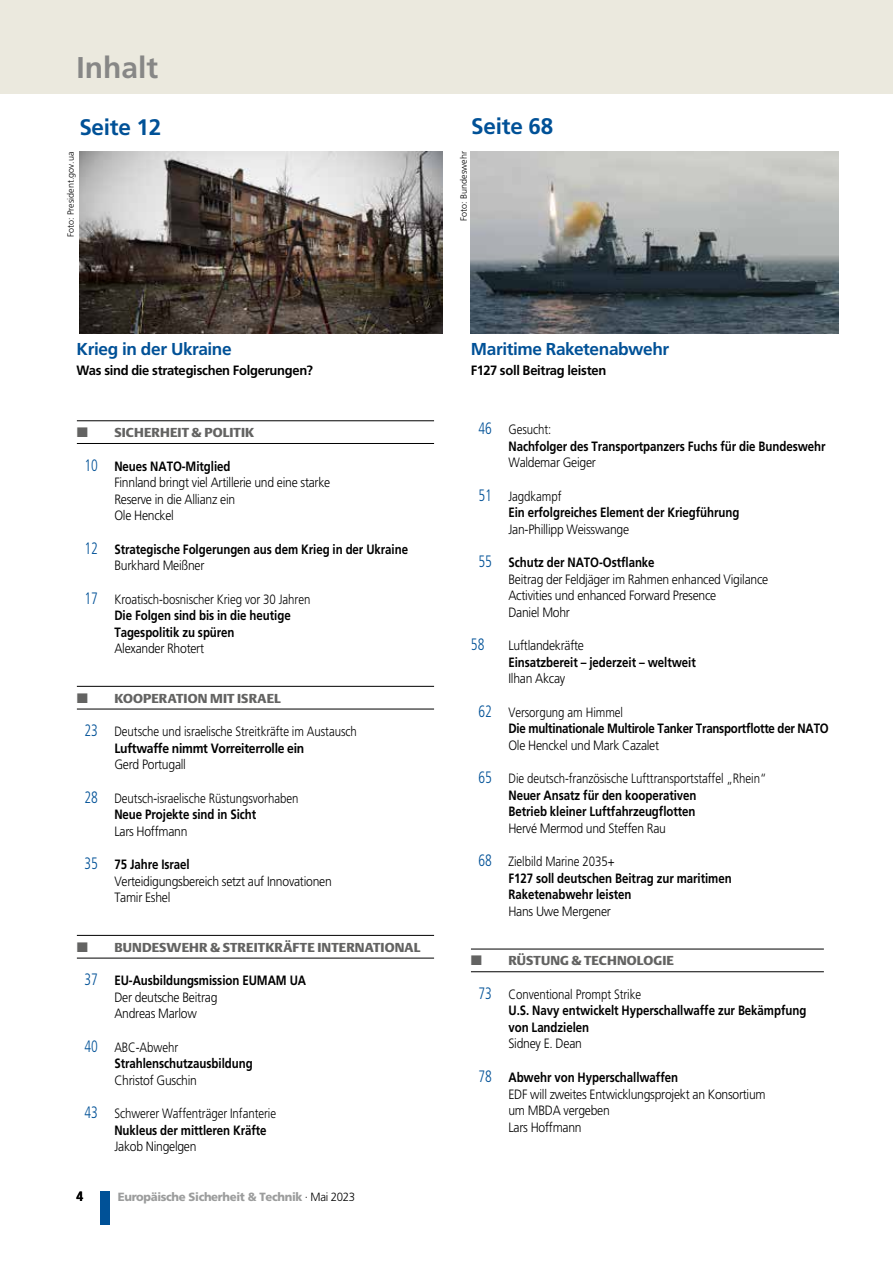
<style>
.page{position:relative;width:893px;height:1263px;background:#fff}
.page>*{position:absolute;margin:0;border:0;box-sizing:border-box;transform-origin:0 0}
.t1{font:700 30px "Frutiger LT Pro";color:#878786}
.t2{font:700 22.5px "Frutiger LT Pro";letter-spacing:-.01em;color:#005197}
.t3{font:700 17.25px "Frutiger LT Pro";letter-spacing:-.02em;color:#005197}
.t4{font:300 condensed 16.5px "Frutiger";color:#005197;scale:.85 1}
.t5{font:700 13.5px/16.5px "Frutiger LT Pro";letter-spacing:-.005em;color:#000;scale:.85 1}
.t6{font:300 13.5px/16.5px "Frutiger LT Pro";letter-spacing:-.02em;color:#000;scale:.85 1}
.t7{font:300 13.5px/16.5px "Frutiger LT Pro";letter-spacing:-.02em;color:#000;scale:.9 1}
.t8{font:700 13.5px "Frutiger LT Pro";letter-spacing:-.005em;color:#000;scale:.96 1}
.t9{font:700 13.5px "Frutiger";color:#000;scale:.9 1}
.t10{font:12.9px "DTL Argo T Black";letter-spacing:.01em;color:#636362;scale:1.05 1}
.t11{font:900 11.85px "Frutiger";letter-spacing:-.03em;color:#9c9d9d;scale:.96 1}
.t12{font:300 9px "Frutiger LT Pro";color:#000}
.s1{font-family:"Frutiger";font-stretch:condensed;font-size:16.5px;color:#005197}
.s2{font-weight:700}
.s3{font-family:"Frutiger";font-weight:300;font-stretch:condensed;font-size:16.5px;color:#005197}
.s4{font-weight:300}
.s5{font-family:"Frutiger LT Pro";font-weight:300;color:#000}
</style>
<div class="page">
<div style="left:101px;top:1191px;width:9px;height:33px;background:#005197"></div>
<div style="left:0;top:0;width:893px;height:94px;background:#ebe9de"></div>
<hr style="left:77px;top:420px;width:357px;height:1px;background:#000">
<hr style="left:77px;top:443px;width:357px;height:1px;background:#000">
<hr style="left:77px;top:686px;width:357px;height:1px;background:#000">
<hr style="left:77px;top:709px;width:357px;height:1px;background:#000">
<hr style="left:77px;top:935px;width:357px;height:1px;background:#000">
<hr style="left:77px;top:958px;width:357px;height:1px;background:#000">
<hr style="left:471px;top:949px;width:353px;height:1px;background:#000">
<hr style="left:471px;top:971px;width:353px;height:1px;background:#000">
<img style="left:471px;top:152px;width:368px;height:181px">
<img style="left:79px;top:152px;width:363px;height:181px">
<p class="t1" style="left:77px;top:50px;width:83px">Inhalt</p>
<p class="t2" style="left:79px;top:114px;width:83px">Seite 12</p>
<p class="t12" style="left:65px;top:237px;width:87px;rotate:-90deg">Foto: President.gov.ua</p>
<p class="t2" style="left:471px;top:113px;width:83px">Seite 68</p>
<p class="t12" style="left:458px;top:221px;width:71px;rotate:-90deg">Foto: Bundeswehr</p>
<p class="t3" style="left:77px;top:338px;width:157px">Krieg in der Ukraine</p>
<p class="t8" style="left:77px;top:363px;width:248px">Was sind die strategischen Folgerungen?</p>
<p class="t10" style="left:114px;top:425px;width:135px">SICHERHEIT &amp; POLITIK</p>
<p class="t7" style="left:114px;top:458px;width:241px;text-indent:-30px"><span class="s1">10</span> <span class="s2">Neues NATO-Mitglied<br></span>Finnland bringt viel Artillerie und eine starke<br>Reserve in die Allianz ein<br>Ole Henckel</p>
<p class="t5" style="left:114px;top:541px;width:347px;text-indent:-30px"><span class="s3">12</span> Strategische Folgerungen aus dem Krieg in der Ukraine<br><span class="s4">Burkhard Meißner</span></p>
<p class="t6" style="left:114px;top:591px;width:232px;text-indent:-30px"><span class="s1">17</span> Kroatisch-bosnischer Krieg vor 30 Jahren<br><span class="s2">Die Folgen sind bis in die heutige<br>Tagespolitik zu spüren<br></span>Alexander Rhotert</p>
<p class="t10" style="left:114px;top:690px;width:160px">KOOPERATION MIT ISRAEL</p>
<p class="t6" style="left:114px;top:723px;width:287px;text-indent:-30px"><span class="s1">23</span> Deutsche und israelische Streitkräfte im Austausch<br><span class="s2">Luftwaffe nimmt Vorreiterrolle ein<br></span>Gerd Portugall</p>
<p class="t6" style="left:114px;top:790px;width:218px;text-indent:-30px"><span class="s1">28</span> Deutsch-israelische Rüstungsvorhaben<br><span class="s2">Neue Projekte sind in Sicht<br></span>Lars Hoffmann</p>
<p class="t7" style="left:114px;top:856px;width:243px;text-indent:-30px"><span class="s1">35</span> <span class="s2">75 Jahre Israel<br></span>Verteidigungsbereich setzt auf Innovationen<br>Tamir Eshel</p>
<p class="t10" style="left:114px;top:939px;width:293px">BUNDESWEHR &amp; STREITKRÄFTE INTERNATIONAL</p>
<p class="t7" style="left:114px;top:972px;width:215px;text-indent:-30px"><span class="s1">37</span> <span class="s2">EU-Ausbildungsmission EUMAM UA<br></span>Der deutsche Beitrag<br>Andreas Marlow</p>
<p class="t6" style="left:114px;top:1039px;width:164px;text-indent:-30px"><span class="s1">40</span> ABC-Abwehr<br><span class="s2">Strahlenschutzausbildung<br></span>Christof Guschin</p>
<p class="t6" style="left:114px;top:1105px;width:192px;text-indent:-30px"><span class="s1">43</span> Schwerer Waffenträger Infanterie<br><span class="s2">Nukleus der mittleren Kräfte<br></span>Jakob Ningelgen</p>
<p class="t9" style="left:77px;top:1189px;width:9px">4</p>
<p class="t11" style="left:118px;top:1189px;width:249px">Europäische Sicherheit &amp; Technik <span class="s5">· Mai 2023</span></p>
<p class="t3" style="left:471px;top:338px;width:200px">Maritime Raketenabwehr</p>
<p class="t8" style="left:471px;top:363px;width:142px">F127 soll Beitrag leisten</p>
<p class="t5" style="left:508px;top:421px;width:375px;text-indent:-30px"><span class="s3">46</span> <span class="s4">Gesucht:<br></span>Nachfolger des Transportpanzers Fuchs für die Bundeswehr<br><span class="s4">Waldemar Geiger</span></p>
<p class="t5" style="left:508px;top:488px;width:273px;text-indent:-30px"><span class="s3">51</span> <span class="s4">Jagdkampf<br></span>Ein erfolgreiches Element der Kriegführung<br><span class="s4">Jan-Phillipp Weisswange</span></p>
<p class="t7" style="left:508px;top:554px;width:290px;text-indent:-30px"><span class="s1">55</span> <span class="s2">Schutz der NATO-Ostflanke<br></span>Beitrag der Feldjäger im Rahmen enhanced Vigilance Activities und enhanced Forward Presence<br>Daniel Mohr</p>
<p class="t4" style="left:471px;top:635px;width:17px">58</p>
<p class="t5" style="left:508px;top:637px;width:222px"><span class="s4">Luftlandekräfte<br></span>Einsatzbereit – jederzeit – weltweit<br><span class="s4">Ilhan Akcay</span></p>
<p class="t5" style="left:508px;top:704px;width:378px;text-indent:-30px"><span class="s3">62</span> <span class="s4">Versorgung am Himmel<br></span>Die multinationale Multirole Tanker Transportflotte der NATO<br><span class="s4">Ole Henckel und Mark Cazalet</span></p>
<p class="t6" style="left:508px;top:771px;width:305px;text-indent:-30px"><span class="s1">65</span> Die deutsch-französische Lufttransportstaffel „Rhein“ <span class="s2">Neuer Ansatz für den kooperativen<br>Betrieb kleiner Luftfahrzeugflotten<br></span>Hervé Mermod und Steffen Rau</p>
<p class="t5" style="left:508px;top:853px;width:264px;text-indent:-30px"><span class="s3">68</span> <span class="s4">Zielbild Marine 2035+<br></span>F127 soll deutschen Beitrag zur maritimen<br>Raketenabwehr leisten<br><span class="s4">Hans Uwe Mergener</span></p>
<p class="t10" style="left:508px;top:953px;width:159px">RÜSTUNG &amp; TECHNOLOGIE</p>
<p class="t5" style="left:508px;top:986px;width:352px;text-indent:-30px"><span class="s3">73</span> <span class="s4">Conventional Prompt Strike<br></span>U.S. Navy entwickelt Hyperschallwaffe zur Bekämpfung von Landzielen<br><span class="s4">Sidney E. Dean</span></p>
<p class="t7" style="left:508px;top:1069px;width:287px;text-indent:-30px"><span class="s1">78</span> <span class="s2">Abwehr von Hyperschallwaffen<br></span>EDF will zweites Entwicklungsprojekt an Konsortium um MBDA vergeben<br>Lars Hoffmann</p>
</div>
